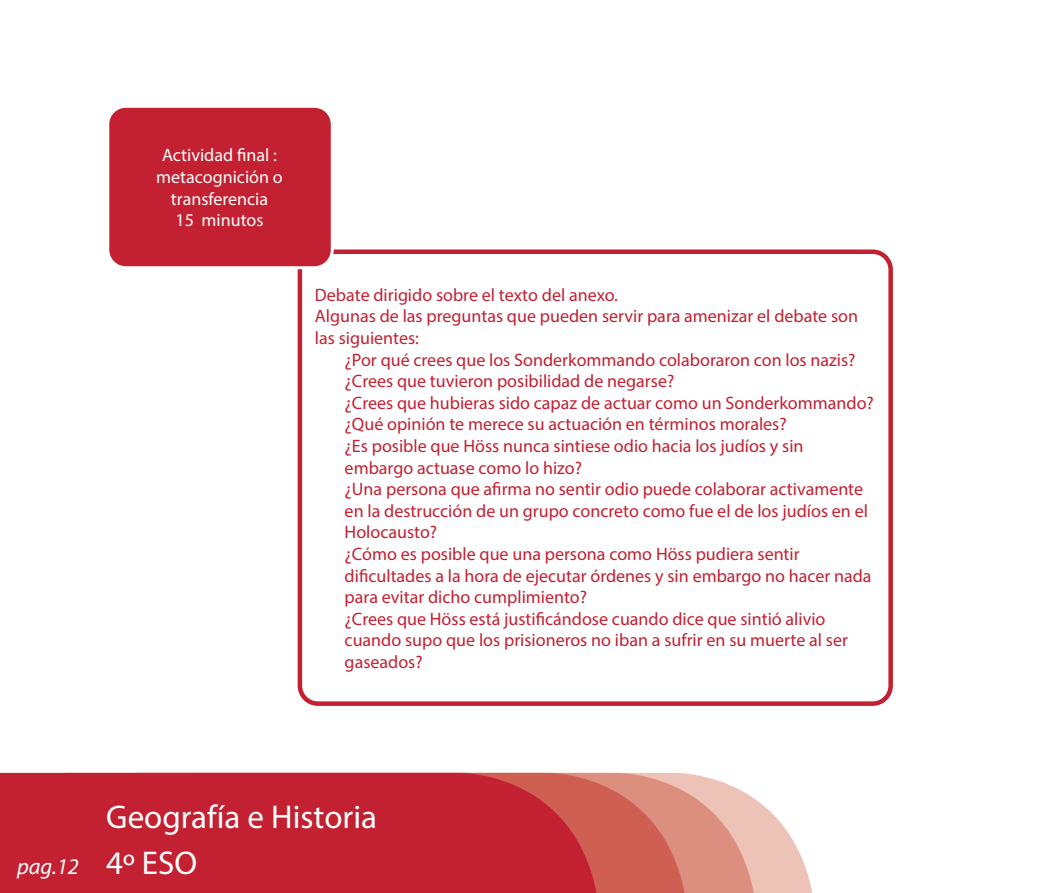
<style>
.page{position:relative;width:1063px;height:893px;background:#fff}
.page>*{position:absolute;margin:0;border:0;box-sizing:border-box;transform-origin:0 0}
.t1{font:33px "Myriad Pro";color:#fff}
.t2{font:italic 22.5px "Myriad Pro";color:#fff}
.t3{font:18px/21.6px "Myriad Pro";color:#c32031}
.t4{font:18px/21.6px "Myriad Pro";color:#fff;text-align:center}
</style>
<div class="page">
<svg style="left:758px;top:801px;width:55px;height:92px;fill:#eec3b7"></svg>
<svg style="left:689px;top:774px;width:69px;height:119px;background:#e6ada0"></svg>
<svg style="left:601px;top:772px;width:88px;height:121px;background:#d57668"></svg>
<svg style="left:0;top:772px;width:601px;height:121px;background:#c42534"></svg>
<div style="left:298px;top:249px;width:595px;height:457px;border:4px solid #c32031;border-radius:18px"></div>
<div style="left:108px;top:106px;width:224px;height:162px;background:#c32031;border-radius:18px"></div>
<div style="left:106px;top:105px;width:228px;height:164px;border:3px solid #fff;border-radius:18px"></div>
<p class="t4" style="left:156px;top:144px;width:128px">Actividad final : metacognición o transferencia</p>
<p class="t4" style="left:176px;top:209px;width:90px">15 minutos</p>
<p class="t3" style="left:315px;top:284px;width:305px">Debate dirigido sobre el texto del anexo.</p>
<p class="t3" style="left:315px;top:305px;width:545px">Algunas de las preguntas que pueden servir para amenizar el debate son las siguientes:</p>
<p class="t3" style="left:345px;top:348px;width:512px">¿Por qué crees que los Sonderkommando colaboraron con los nazis? ¿Crees que tuvieron posibilidad de negarse?</p>
<p class="t3" style="left:345px;top:392px;width:531px">¿Crees que hubieras sido capaz de actuar como un Sonderkommando?</p>
<p class="t3" style="left:345px;top:413px;width:444px">¿Qué opinión te merece su actuación en términos morales?</p>
<p class="t3" style="left:345px;top:435px;width:460px">¿Es posible que Höss nunca sintiese odio hacia los judíos y sin embargo actuase como lo hizo?</p>
<p class="t3" style="left:345px;top:478px;width:525px">¿Una persona que afirma no sentir odio puede colaborar activamente en la destrucción de un grupo concreto como fue el de los judíos en el<br>Holocausto?</p>
<p class="t3" style="left:345px;top:543px;width:528px">¿Cómo es posible que una persona como Höss pudiera sentir dificultades a la hora de ejecutar órdenes y sin embargo no hacer nada para evitar dicho cumplimiento?</p>
<p class="t3" style="left:345px;top:608px;width:505px">¿Crees que Höss está justificándose cuando dice que sintió alivio cuando supo que los prisioneros no iban a sufrir en su muerte al ser gaseados?</p>
<p class="t1" style="left:106px;top:796px;width:272px">Geografía e Historia</p>
<p class="t2" style="left:17px;top:852px;width:63px">pag.12</p>
<p class="t1" style="left:106px;top:843px;width:92px">4º ESO</p>
</div>
